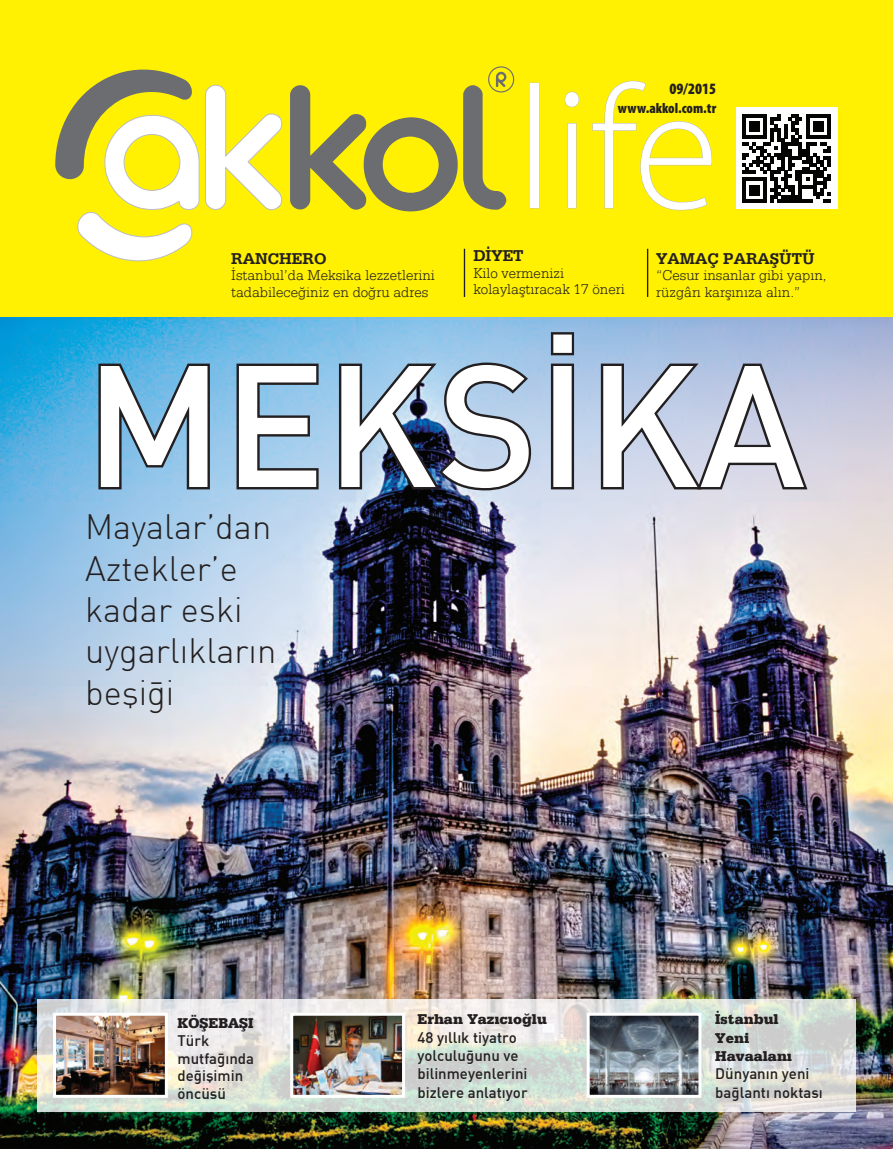
<style>
.page{position:relative;width:893px;height:1149px;background:#fff}
.page>*{position:absolute;margin:0;border:0;box-sizing:border-box;transform-origin:0 0}
.t1{font:300 175.5px "Myriad Pro";color:#fff}
.t2{font:500 169.8px "DI Nbek";color:#fff}
.t3{font:300 34.5px/41.4px "DI Nbek";color:#231f20}
.t4{font:700 16.5px "Serifa BT";color:#231f20}
.t5{font:900 condensed 15.9px "Myriad Pro";color:#231f20}
.t6{font:300 15px/16.5px "Serifa BT";color:#231f20}
.t7{font:500 15px/18.5px "DI Nbek";color:#231f20}
.t8{font:900 15px/18.5px "Serifa BT";color:#231f20}
.t9{font:900 condensed 14.4px "Myriad Pro";color:#231f20}
</style>
<div class="page">
<div style="left:0;top:0;width:893px;height:1148px;background:#fff101"></div>
<img style="left:0;top:317px;width:893px;height:831px">
<div style="left:736px;top:108px;width:101px;height:101px;background:#fff"></div>
<svg style="left:742px;top:114px;width:89px;height:88px"></svg>
<svg style="left:37px;top:998px;width:819px;height:113px;background:#dce0d9"></svg>
<svg style="left:290px;top:72px;width:216px;height:139px"></svg>
<div style="left:488px;top:66px;width:26px;height:26px;border:1px solid #6c6d70;border-radius:50%"></div>
<svg style="left:55px;top:69px;width:227px;height:192px"></svg>
<div style="left:530px;top:83px;width:9px;height:125px;border:1px solid #bcbdc0"></div>
<svg style="left:564px;top:91px;width:15px;height:118px"></svg>
<svg style="left:592px;top:80px;width:120px;height:131px"></svg>
<svg style="left:96px;top:361px;width:116px;height:130px;background:#6696b5"></svg>
<svg style="left:234px;top:361px;width:87px;height:130px;background:#7b9db6"></svg>
<svg style="left:337px;top:360px;width:196px;height:132px;background:#7c90a7"></svg>
<svg style="left:548px;top:329px;width:28px;height:162px;background:#808d9e"></svg>
<svg style="left:598px;top:360px;width:213px;height:131px;background:#a3aabc"></svg>
<hr style="left:464px;top:249px;width:1px;height:48px;background:#231f20">
<hr style="left:647px;top:249px;width:1px;height:48px;background:#231f20">
<img style="left:294px;top:1016px;width:107px;height:77px">
<div style="left:290px;top:1012px;width:115px;height:85px;border:3px solid #fff"></div>
<img style="left:591px;top:1016px;width:106px;height:77px">
<div style="left:587px;top:1012px;width:114px;height:85px;border:3px solid #fff"></div>
<img style="left:57px;top:1016px;width:107px;height:77px">
<div style="left:53px;top:1012px;width:115px;height:85px;border:3px solid #fff"></div>
<p class="t4" style="left:231px;top:248px;width:97px">RANCHERO</p>
<p class="t6" style="left:231px;top:267px;width:205px">İstanbul’da Meksika lezzetlerini tadabileceğiniz en doğru adres</p>
<h1 class="t1" style="left:516px;top:44px;width:204px">life</h1>
<p class="t5" style="left:669px;top:80px;width:48px">09/2015</p>
<p class="t9" style="left:618px;top:100px;width:100px">www.akkol.com.tr</p>
<p class="t4" style="left:473px;top:245px;width:52px">DİYET</p>
<p class="t6" style="left:473px;top:264px;width:153px">Kilo vermenizi kolaylaştıracak 17 öneri</p>
<p class="t4" style="left:656px;top:248px;width:160px">YAMAÇ PARAŞÜTÜ</p>
<p class="t6" style="left:656px;top:267px;width:172px">“Cesur insanlar gibi yapın, rüzgârı karşınıza alın.”</p>
<h2 class="t2" style="left:85px;top:317px;width:722px">MEKSİKA</h2>
<h3 class="t3" style="left:85px;top:505px;width:193px">Mayalar’dan<br>Aztekler’e kadar eski uygarlıkların beşiği</h3>
<p class="t8" style="left:178px;top:1013px;width:78px">KÖŞEBAŞI</p>
<p class="t7" style="left:178px;top:1030px;width:78px;line-height:17.5px">Türk mutfağında değişimin öncüsü</p>
<p class="t8" style="left:417px;top:1009px;width:131px">Erhan Yazıcıoğlu</p>
<p class="t7" style="left:417px;top:1027px;width:112px">48 yıllık tiyatro yolculuğunu ve bilinmeyenlerini bizlere anlatıyor</p>
<p class="t8" style="left:715px;top:1009px;width:78px">İstanbul<br>Yeni<br>Havaalanı</p>
<p class="t7" style="left:715px;top:1063px;width:109px">Dünyanın yeni bağlantı noktası</p>
</div>
